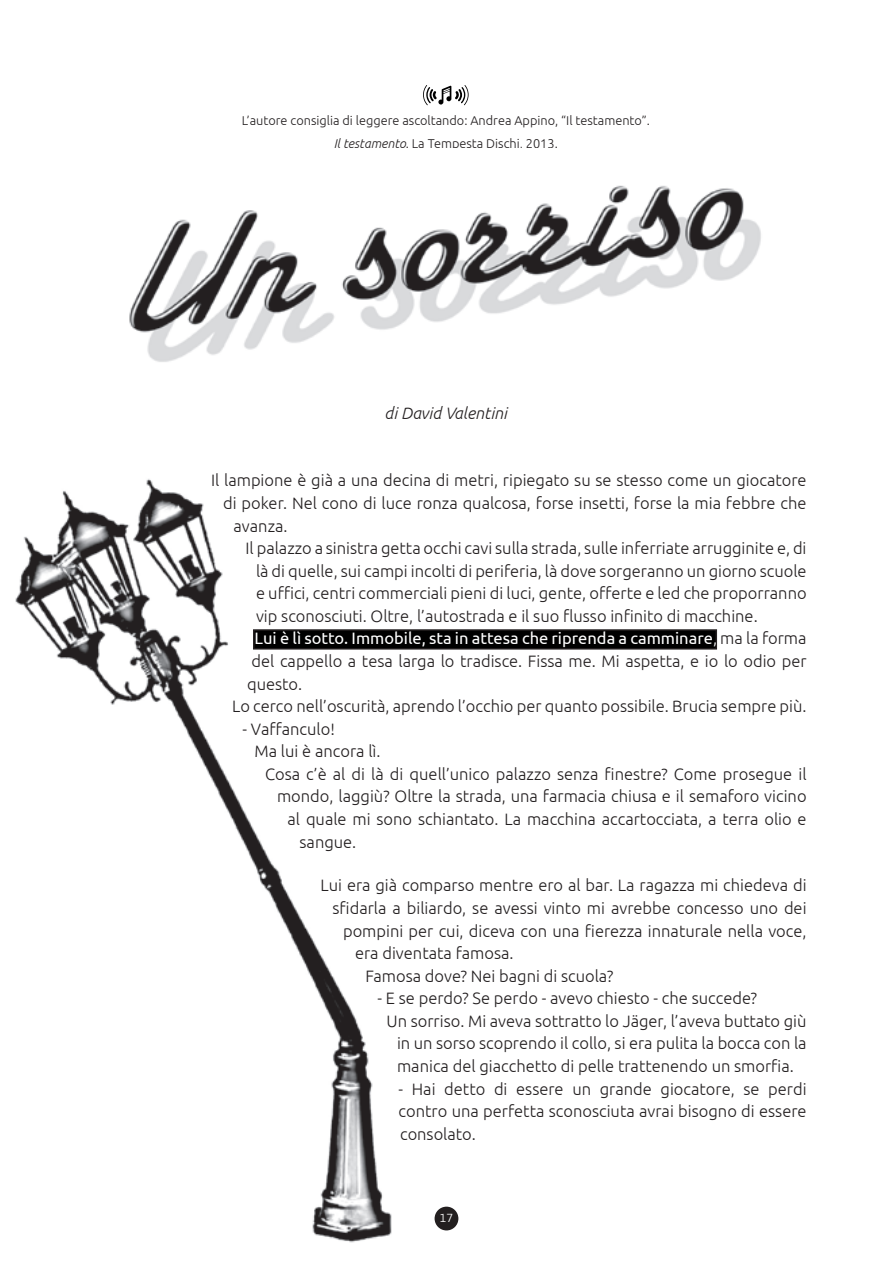
<style>
.page{position:relative;width:893px;height:1263px;background:#fff}
.page>*{position:absolute;margin:0;border:0;box-sizing:border-box;transform-origin:0 0}
.Normale{font:300 16.5px/22.5px "Ubuntu";color:#231f20;text-align:justify}
.Intestazione{font:italic 300 16.5px "Ubuntu";color:#231f20}
.Normale-2{font:300 12.75px "Ubuntu";color:#231f20}
.t1{font:12px "Geogrotesque";color:#fff}
.s1{font-style:italic}
.s2{font-weight:400;color:#fff}
.s3{color:#fff}
</style>
<div class="page">
<div style="left:435px;top:1206px;width:23px;height:24px;background:#231f20;border-radius:50%"></div>
<img style="left:15px;top:479px;width:389px;height:764px">
<div style="left:254px;top:630px;width:462px;height:19px;background:#000"></div>
<div style="left:253px;top:629px;width:464px;height:20px;border:2px solid #231f20"></div>
<svg style="left:423px;top:85px;width:46px;height:20px"></svg>
<img style="left:129px;top:185px;width:632px;height:177px">
<p class="Normale-2" style="left:242px;top:113px;width:410px">L’autore consiglia di leggere ascoltando: Andrea Appino, “Il testamento”.</p>
<p class="Normale-2" style="left:334px;top:135px;width:226px"><span class="s1">Il testamento</span>. La Tempesta Dischi, 2013.</p>
<p class="Intestazione" style="left:384px;top:403px;width:124px">di David Valentini</p>
<p class="Normale" style="left:211px;top:469px;width:597px;text-align:right">Il lampione è già a una decina di metri, ripiegato su se stesso come un giocatore di poker. Nel cono di luce ronza qualcosa, forse insetti, forse la mia febbre che</p>
<p class="Normale" style="left:256px;top:536px;width:552px;text-indent:-10px">Il palazzo a sinistra getta occhi cavi sulla strada, sulle inferriate arrugginite e, di là di quelle, sui campi incolti di periferia, là dove sorgeranno un giorno scuole e uffici, centri commerciali pieni di luci, gente, offerte e led che proporranno vip sconosciuti. Oltre, l’autostrada e il suo flusso infinito di macchine.</p>
<p class="Normale" style="left:247px;top:627px;width:561px;text-indent:8px"><span class="s2">Lui è lì sotto. Immobile, sta in attesa che riprenda a camminare</span><span class="s3">,</span> ma la forma del cappello a tesa larga lo tradisce. Fissa me. Mi aspetta, e io lo odio per questo.</p>
<p class="Normale" style="left:232px;top:695px;width:576px">Lo cerco nell’oscurità, aprendo l’occhio per quanto possibile. Brucia sempre più.</p>
<p class="Normale" style="left:243px;top:717px;width:94px">- Vaffanculo!</p>
<p class="Normale" style="left:255px;top:740px;width:127px">Ma lui è ancora lì.</p>
<p class="Normale" style="left:265px;top:762px;width:543px">Cosa c’è al di là di quell’unico palazzo senza finestre? Come prosegue il</p>
<p class="Normale" style="left:277px;top:785px;width:531px">mondo, laggiù? Oltre la strada, una farmacia chiusa e il semaforo vicino</p>
<p class="Normale" style="left:288px;top:807px;width:521px">al quale mi sono schiantato. La macchina accartocciata, a terra olio e</p>
<p class="Normale" style="left:300px;top:830px;width:58px">sangue.</p>
<p class="Normale" style="left:321px;top:874px;width:487px">Lui era già comparso mentre ero al bar. La ragazza mi chiedeva di</p>
<p class="Normale" style="left:333px;top:896px;width:475px">sfidarla a biliardo, se avessi vinto mi avrebbe concesso uno dei</p>
<p class="Normale" style="left:343px;top:919px;width:465px">pompini per cui, diceva con una fierezza innaturale nella voce,</p>
<p class="Normale" style="left:355px;top:942px;width:160px">era diventata famosa.</p>
<p class="Normale" style="left:366px;top:964px;width:249px">Famosa dove? Nei bagni di scuola?</p>
<p class="Normale" style="left:378px;top:987px;width:381px">- E se perdo? Se perdo - avevo chiesto - che succede?</p>
<p class="Normale" style="left:397px;top:1009px;width:411px;text-indent:-10px">Un sorriso. Mi aveva sottratto lo Jäger, l’aveva buttato giù in un sorso scoprendo il collo, si era pulita la bocca con la manica del giacchetto di pelle trattenendo un smorfia.</p>
<p class="Normale" style="left:399px;top:1077px;width:410px">- Hai detto di essere un grande giocatore, se perdi contro una perfetta sconosciuta avrai bisogno di essere consolato.</p>
<p class="t1" style="left:440px;top:1211px;width:15px">17</p>
</div>
